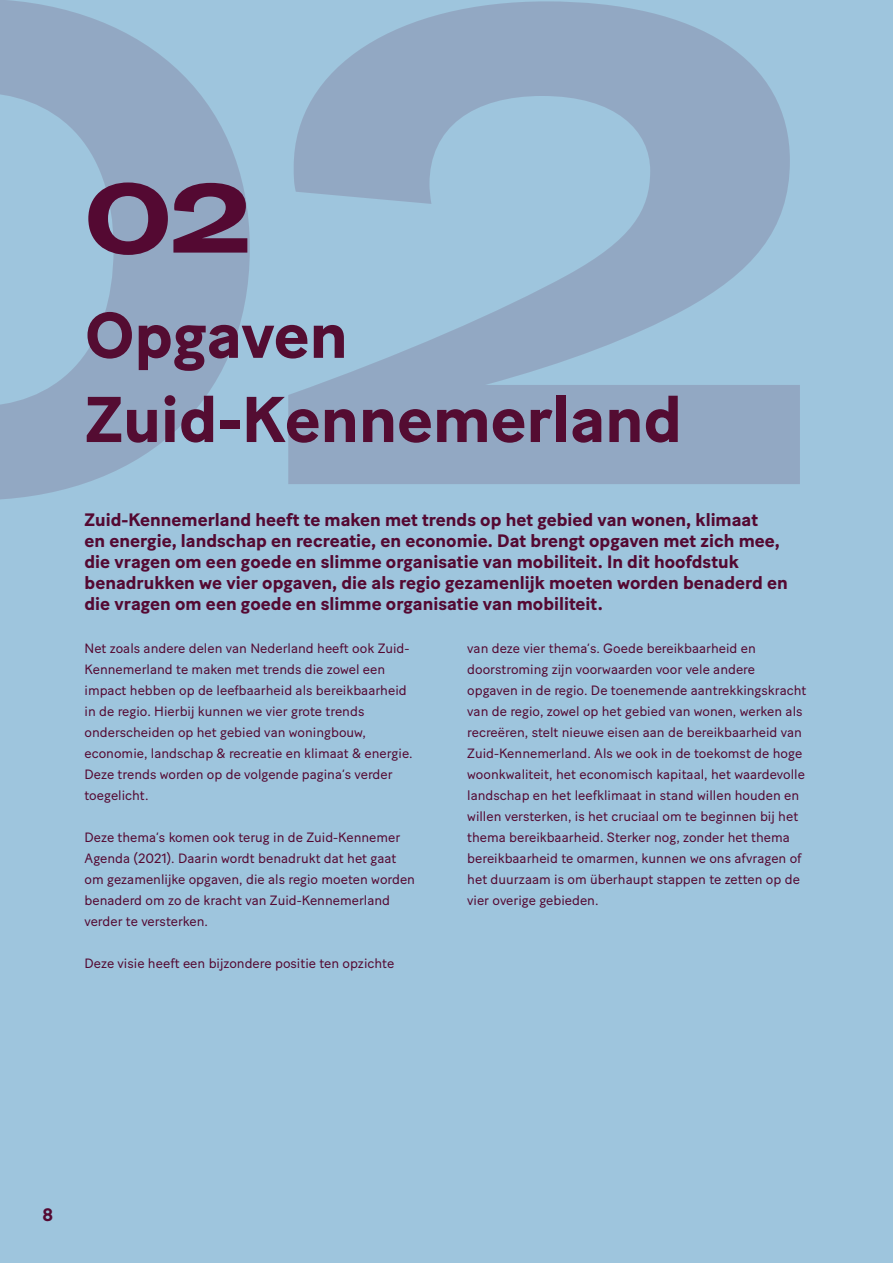
<style>
.page{position:relative;width:893px;height:1263px;background:#9ec5dd}
.page>*{position:absolute;margin:0;border:0;box-sizing:border-box;transform-origin:0 0}
.t1{font:700 expanded 675px "GT America";color:#540932}
.t2{font:700 expanded 97.5px "GT America";color:#540932}
.t3{font:700 64.5px/84.2px "Baton Turbo";color:#540d32}
.t4{font:700 18px/21px "Baton Turbo";color:#540932}
.t5{font:13.5px/21px "Baton Turbo";color:#540932}
</style>
<div class="page">
<h1 class="t1" style="left:264px;top:-176px;width:571px">2</h1>
<h2 class="t2" style="left:85px;top:157px;width:169px">02</h2>
<h3 class="t3" style="left:85px;top:289px;width:598px">Opgaven<br>Zuid-Kennemerland</h3>
<p class="t4" style="left:85px;top:508px;width:705px">Zuid-Kennemerland heeft te maken met trends op het gebied van wonen, klimaat<br>en energie, landschap en recreatie, en economie. Dat brengt opgaven met zich mee, die vragen om een goede en slimme organisatie van mobiliteit. In dit hoofdstuk benadrukken we vier opgaven, die als regio gezamenlijk moeten worden benaderd en</p>
<h3 class="t4" style="left:85px;top:592px;width:520px">die vragen om een goede en slimme organisatie van mobiliteit.</h3>
<p class="t5" style="left:85px;top:636px;width:330px">Net zoals andere delen van Nederland heeft ook Zuid-Kennemerland te maken met trends die zowel een impact hebben op de leefbaarheid als bereikbaarheid in de regio. Hierbij kunnen we vier grote trends onderscheiden op het gebied van woningbouw, economie, landschap &amp; recreatie en klimaat &amp; energie.<br>Deze trends worden op de volgende pagina’s verder toegelicht.</p>
<p class="t5" style="left:85px;top:825px;width:332px">Deze thema’s komen ook terug in de Zuid-Kennemer Agenda (2021). Daarin wordt benadrukt dat het gaat om gezamenlijke opgaven, die als regio moeten worden benaderd om zo de kracht van Zuid-Kennemerland verder te versterken.</p>
<p class="t5" style="left:85px;top:952px;width:311px">Deze visie heeft een bijzondere positie ten opzichte</p>
<p class="t5" style="left:467px;top:636px;width:341px">van deze vier thema’s. Goede bereikbaarheid en doorstroming zijn voorwaarden voor vele andere opgaven in de regio. De toenemende aantrekkingskracht van de regio, zowel op het gebied van wonen, werken als recreëren, stelt nieuwe eisen aan de bereikbaarheid van Zuid-Kennemerland. Als we ook in de toekomst de hoge woonkwaliteit, het economisch kapitaal, het waardevolle landschap en het leefklimaat in stand willen houden en willen versterken, is het cruciaal om te beginnen bij het thema bereikbaarheid. Sterker nog, zonder het thema bereikbaarheid te omarmen, kunnen we ons afvragen of het duurzaam is om überhaupt stappen te zetten op de vier overige gebieden.</p>
<h3 class="t4" style="left:43px;top:1203px;width:12px">8</h3>
</div>
